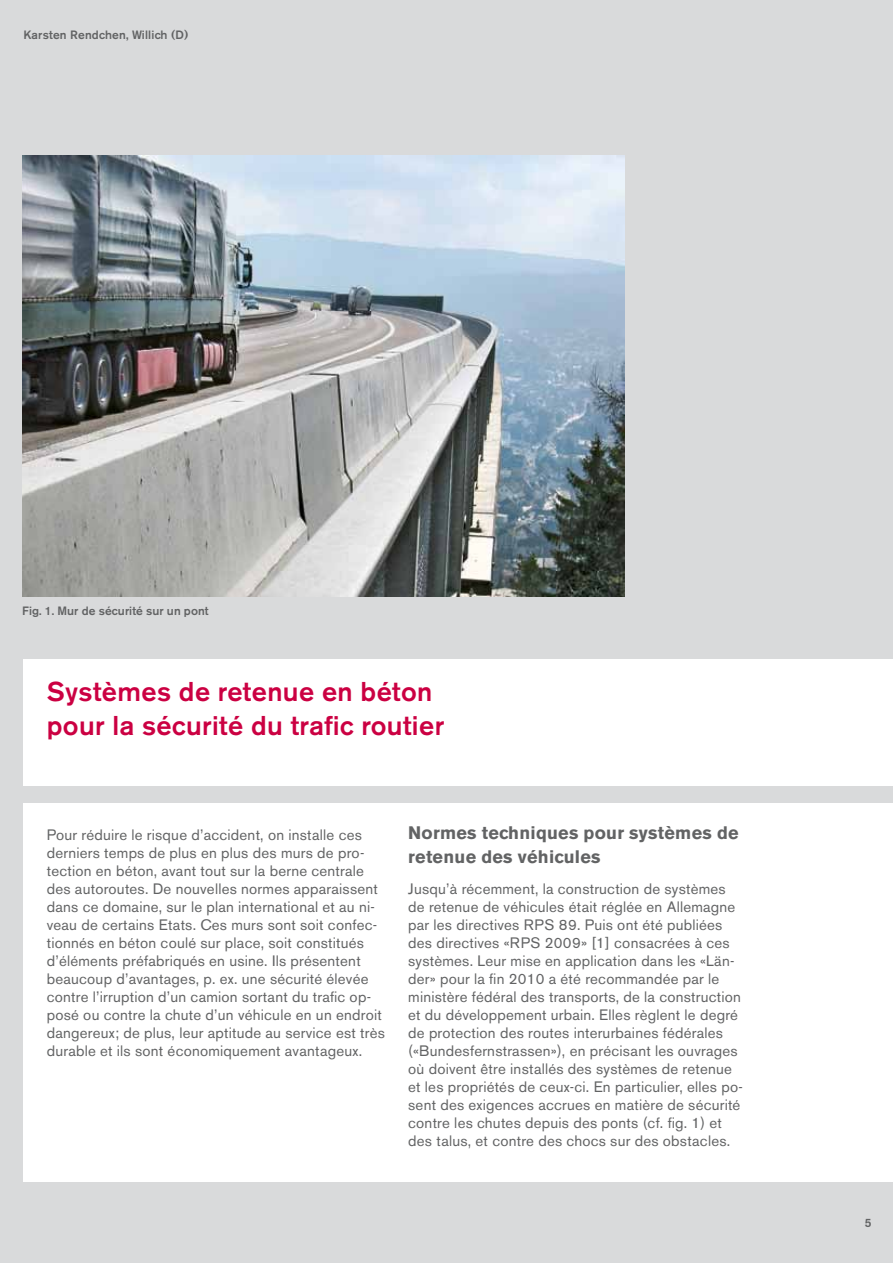
<style>
.page{position:relative;width:893px;height:1263px;background:#d9dadb}
.page>*{position:absolute;margin:0;border:0;box-sizing:border-box;transform-origin:0 0}
.t1{font:500 27px/33.9px "Akzidenz Grotesk BE";letter-spacing:.015em;color:#cb0042}
.t2{font:700 18px/24px "Akzidenz Grotesk BE";letter-spacing:.015em;color:#626364}
.t3{font:15px/18px "Akzidenz Grotesk BE";letter-spacing:.015em;color:#626364}
.t4{font:500 12px "Akzidenz Grotesk BE";letter-spacing:.005em;color:#626364}
</style>
<div class="page">
<div style="left:23px;top:660px;width:870px;height:126px;background:#fff"></div>
<div style="left:23px;top:804px;width:870px;height:378px;background:#fff"></div>
<img style="left:22px;top:156px;width:602px;height:440px">
<p class="t4" style="left:23px;top:28px;width:167px">Karsten Rendchen, Willich (D)</p>
<p class="t4" style="left:22px;top:603px;width:188px">Fig. 1. Mur de sécurité sur un pont</p>
<h1 class="t1" style="left:47px;top:674px;width:399px">Systèmes de retenue en béton pour la sécurité du trafic routier</h1>
<p class="t3" style="left:47px;top:826px;width:340px">Pour réduire le risque d’accident, on installe ces derniers temps de plus en plus des murs de pro&shy;tection en béton, avant tout sur la berne centrale des autoroutes. De nouvelles normes apparaissent dans ce domaine, sur le plan international et au ni&shy;veau de certains Etats. Ces murs sont soit confec&shy;tionnés en béton coulé sur place, soit constitués d’éléments préfabriqués en usine. Ils présentent beaucoup d’avantages, p. ex. une sécurité élevée contre l’irruption d’un camion sortant du trafic op&shy;posé ou contre la chute d’un véhicule en un endroit dangereux; de plus, leur aptitude au service est très durable et ils sont économiquement avantageux.</p>
<p class="t2" style="left:408px;top:821px;width:332px">Normes techniques pour systèmes de retenue des véhicules</p>
<p class="t3" style="left:408px;top:880px;width:336px">Jusqu’à récemment, la construction de systèmes de retenue de véhicules était réglée en Allemagne par les directives RPS 89. Puis ont été publiées des directives «RPS 2009» [1] consacrées à ces systèmes. Leur mise en application dans les «Län&shy;der» pour la fin 2010 a été recommandée par le ministère fédéral des transports, de la construction et du développement urbain. Elles règlent le degré de protection des routes interurbaines fédérales («Bundesfernstrassen»), en précisant les ouvrages où doivent être installés des systèmes de retenue et les propriétés de ceux-ci. En particulier, elles po&shy;sent des exigences accrues en matière de sécurité contre les chutes depuis des ponts (cf. fig. 1) et des talus, et contre des chocs sur des obstacles.</p>
<p class="t4" style="left:865px;top:1216px;width:8px">5</p>
</div>
